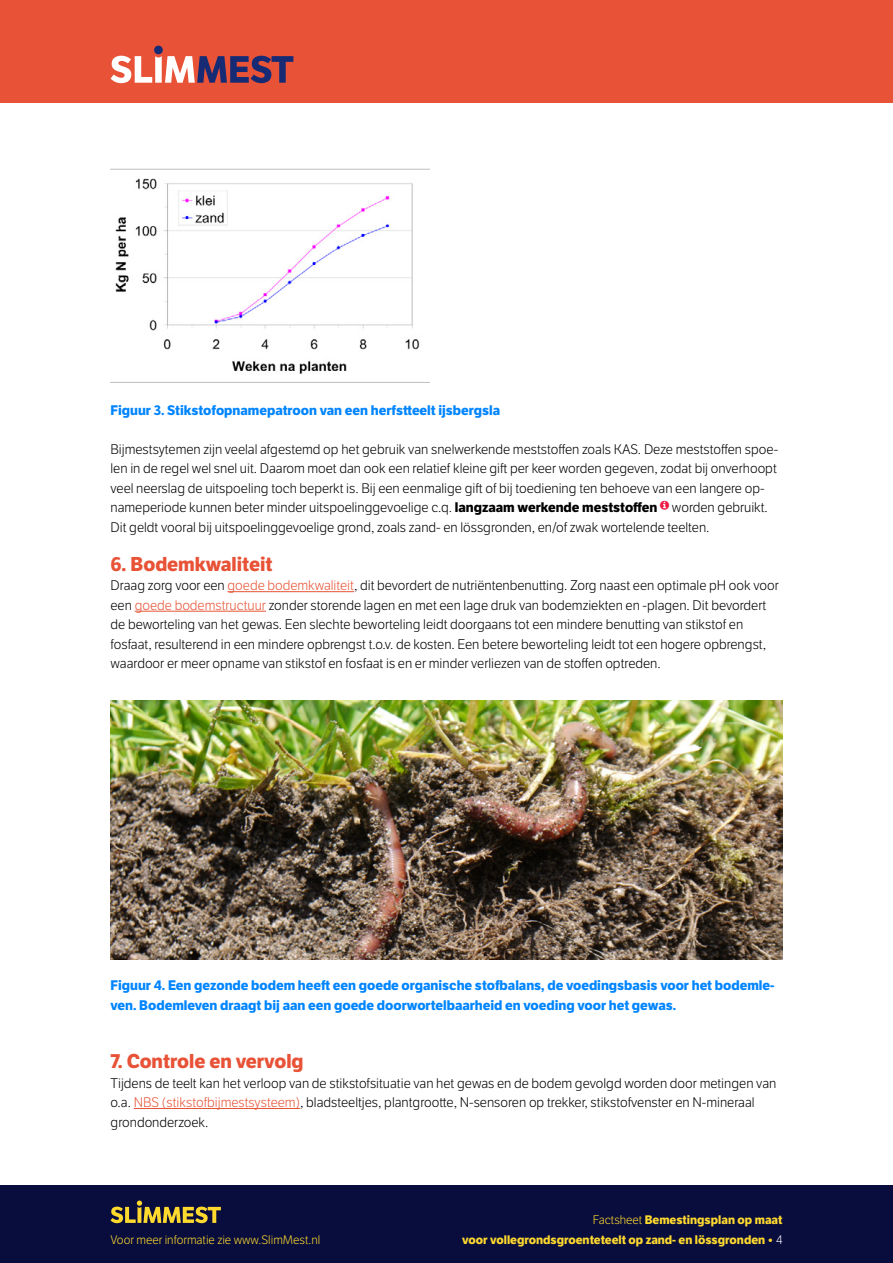
<style>
.page{position:relative;width:893px;height:1263px;background:#fff}
.page>*{position:absolute;margin:0;border:0;box-sizing:border-box;transform-origin:0 0}
.t1{font:700 19.5px "LFT Etica";color:#e85236}
.t2{font:300 13.5px/19.5px "LFT Etica";color:#000}
.t3{font:700 13.5px/19.5px "LFT Etica";color:#0085ff}
.t4{font:700 12px "LFT Etica";color:#ffd92e}
.t5{font:300 12px "LFT Etica";color:#ffd92e}
.s1{font-weight:700}
.s2{color:#e85436}
.s3{font-weight:300}
.s4{font-weight:300;color:#fff}
</style>
<div class="page">
<div style="left:0;top:0;width:893px;height:103px;background:#e85236"></div>
<svg style="left:111px;top:56px;width:182px;height:27px"></svg>
<div style="left:154px;top:46px;width:9px;height:8px;background:#172b75;border-radius:50%"></div>
<div style="left:0;top:1185px;width:893px;height:78px;background:#090d3d"></div>
<svg style="left:111px;top:1200px;width:110px;height:23px"></svg>
<hr style="left:228px;top:591px;width:126px;height:1px;background:#e85436">
<hr style="left:135px;top:611px;width:131px;height:1px;background:#e85436">
<hr style="left:134px;top:1108px;width:166px;height:1px;background:#e85436">
<img style="left:111px;top:168px;width:318px;height:215px">
<img style="left:111px;top:701px;width:671px;height:258px">
<p class="t3" style="left:111px;top:400px;width:391px">Figuur 3. Stikstofopnamepatroon van een herfstteelt ijsbergsla</p>
<p class="t2" style="left:111px;top:440px;width:669px">Bijmestsytemen zijn veelal afgestemd op het gebruik van snelwerkende meststoffen zoals KAS. Deze meststoffen spoe&shy;len in de regel wel snel uit. Daarom moet dan ook een relatief kleine gift per keer worden gegeven, zodat bij onverhoopt veel neerslag de uitspoeling toch beperkt is. Bij een eenmalige gift of bij toediening ten behoeve van een langere op&shy;nameperiode kunnen beter minder uitspoelinggevoelige c.q. <span class="s1">langzaam werkende meststoffen</span> worden gebruikt.<br>Dit geldt vooral bij uitspoelinggevoelige grond, zoals zand- en lössgronden, en/of zwak wortelende teelten.</p>
<h1 class="t1" style="left:111px;top:552px;width:163px">6. Bodemkwaliteit</h1>
<p class="t2" style="left:111px;top:576px;width:670px">Draag zorg voor een <span class="s2">goede bodemkwaliteit</span>, dit bevordert de nutriëntenbenutting. Zorg naast een optimale pH ook voor een <span class="s2">goede bodemstructuur</span> zonder storende lagen en met een lage druk van bodemziekten en -plagen. Dit bevordert de beworteling van het gewas. Een slechte beworteling leidt doorgaans tot een mindere benutting van stikstof en fosfaat, resulterend in een mindere opbrengst t.o.v. de kosten. Een betere beworteling leidt tot een hogere opbrengst, waardoor er meer opname van stikstof en fosfaat is en er minder verliezen van de stoffen optreden.</p>
<p class="t3" style="left:111px;top:976px;width:666px">Figuur 4. Een gezonde bodem heeft een goede organische stofbalans, de voedingsbasis voor het bodemle&shy;ven. Bodemleven draagt bij aan een goede doorwortelbaarheid en voeding voor het gewas.</p>
<h1 class="t1" style="left:111px;top:1049px;width:195px">7. Controle en vervolg</h1>
<p class="t2" style="left:111px;top:1073px;width:667px">Tijdens de teelt kan het verloop van de stikstofsituatie van het gewas en de bodem gevolgd worden door metingen van o.a. <span class="s2">NBS (stikstofbijmestsysteem)</span>, bladsteeltjes, plantgrootte, N-sensoren op trekker, stikstofvenster en N-mineraal grondonderzoek.</p>
<p class="t4" style="left:593px;top:1212px;width:191px"><span class="s3">Factsheet</span> Bemestingsplan op maat</p>
<p class="t5" style="left:111px;top:1232px;width:211px">Voor meer informatie zie www.SlimMest.nl</p>
<p class="t4" style="left:462px;top:1232px;width:322px">voor vollegrondsgroenteteelt op zand- en lössgronden • <span class="s4">4</span></p>
</div>
